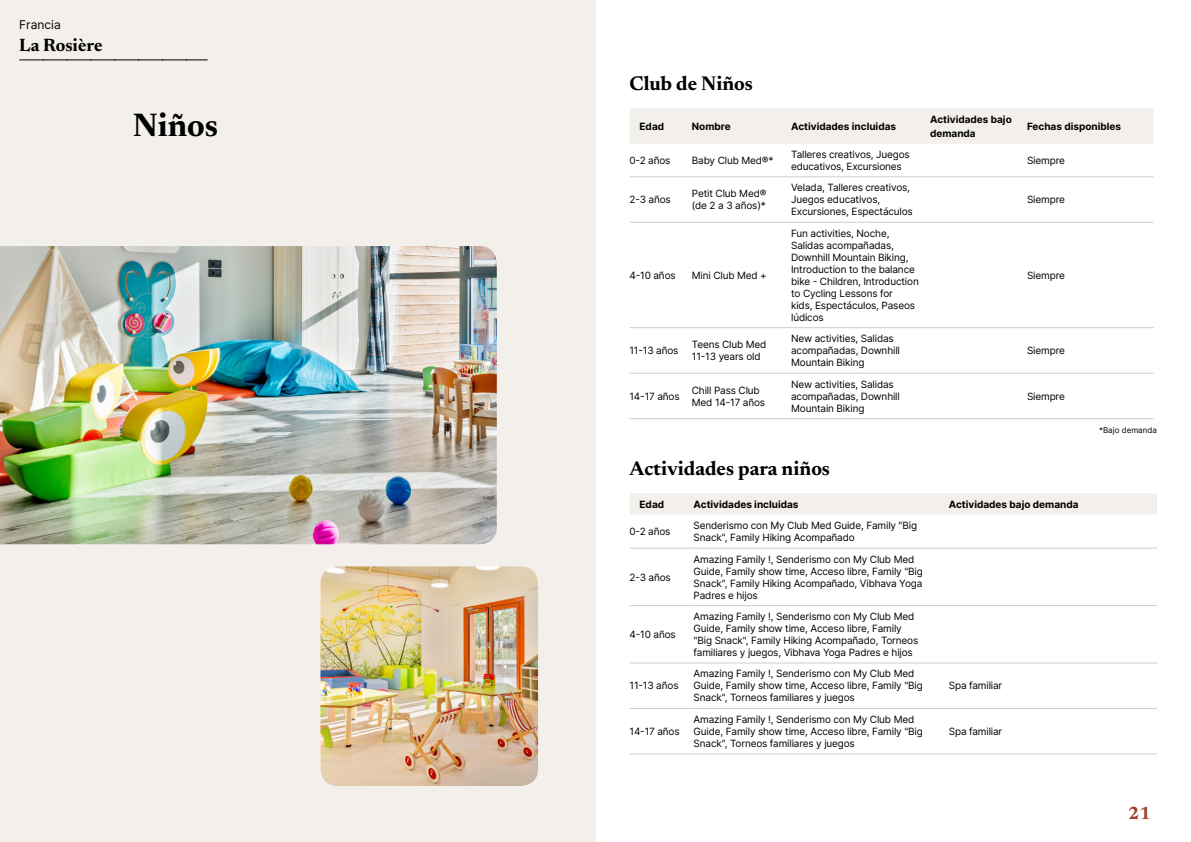
<style>
.page{position:relative;width:1191px;height:842px;background:#fff}
.page>*{position:absolute;margin:0;border:0;box-sizing:border-box;transform-origin:0 0}
.t1{font:700 33px "Newsreader 24 pt";color:#000}
.t2{font:700 20px "Newsreader 24 pt";color:#000}
.t3{font:700 18px "Newsreader 24 pt";color:#000}
.t4{font:700 18px "Newsreader 24 pt";color:#9d432c}
.t5{font:12px "Inter";color:#000}
.t6{font:10px/12px "Inter";letter-spacing:-.015em;color:#000}
.t7{font:700 10px/14px "Inter";color:#000}
.t8{font:8px "Inter";color:#000}
</style>
<div class="page">
<div style="left:0;top:0;width:595px;height:842px;background:#f3f0ec"></div>
<img style="left:0;top:246px;width:497px;height:298px">
<img style="left:320px;top:566px;width:218px;height:220px">
<svg style="left:20px;top:60px;width:187px;height:1px"></svg>
<div style="left:630px;top:108px;width:523px;height:36px;background:#f3f0ec"></div>
<hr style="left:629px;top:176px;width:63px;height:1px;background:#d7cdc1">
<hr style="left:692px;top:176px;width:99px;height:1px;background:#d7cdc1">
<hr style="left:791px;top:176px;width:139px;height:1px;background:#d7cdc1">
<hr style="left:930px;top:176px;width:97px;height:1px;background:#d7cdc1">
<hr style="left:1027px;top:176px;width:126px;height:1px;background:#d7cdc1">
<hr style="left:629px;top:222px;width:63px;height:1px;background:#d7cdc1">
<hr style="left:692px;top:222px;width:99px;height:1px;background:#d7cdc1">
<hr style="left:791px;top:222px;width:139px;height:1px;background:#d7cdc1">
<hr style="left:930px;top:222px;width:97px;height:1px;background:#d7cdc1">
<hr style="left:1027px;top:222px;width:126px;height:1px;background:#d7cdc1">
<hr style="left:629px;top:327px;width:63px;height:1px;background:#d7cdc1">
<hr style="left:692px;top:327px;width:99px;height:1px;background:#d7cdc1">
<hr style="left:791px;top:327px;width:139px;height:1px;background:#d7cdc1">
<hr style="left:930px;top:327px;width:97px;height:1px;background:#d7cdc1">
<hr style="left:1027px;top:327px;width:126px;height:1px;background:#d7cdc1">
<hr style="left:629px;top:373px;width:63px;height:1px;background:#d7cdc1">
<hr style="left:692px;top:373px;width:99px;height:1px;background:#d7cdc1">
<hr style="left:791px;top:373px;width:139px;height:1px;background:#d7cdc1">
<hr style="left:930px;top:373px;width:97px;height:1px;background:#d7cdc1">
<hr style="left:1027px;top:373px;width:126px;height:1px;background:#d7cdc1">
<hr style="left:629px;top:418px;width:63px;height:1px;background:#d7cdc1">
<hr style="left:692px;top:418px;width:99px;height:1px;background:#d7cdc1">
<hr style="left:791px;top:418px;width:139px;height:1px;background:#d7cdc1">
<hr style="left:930px;top:418px;width:97px;height:1px;background:#d7cdc1">
<hr style="left:1027px;top:418px;width:126px;height:1px;background:#d7cdc1">
<div style="left:630px;top:493px;width:527px;height:22px;background:#f3f0ec"></div>
<hr style="left:629px;top:548px;width:64px;height:1px;background:#d7cdc1">
<hr style="left:693px;top:548px;width:255px;height:1px;background:#d7cdc1">
<hr style="left:948px;top:548px;width:209px;height:1px;background:#d7cdc1">
<hr style="left:629px;top:605px;width:64px;height:1px;background:#d7cdc1">
<hr style="left:693px;top:605px;width:255px;height:1px;background:#d7cdc1">
<hr style="left:948px;top:605px;width:209px;height:1px;background:#d7cdc1">
<hr style="left:629px;top:662px;width:64px;height:1px;background:#d7cdc1">
<hr style="left:693px;top:662px;width:255px;height:1px;background:#d7cdc1">
<hr style="left:948px;top:662px;width:209px;height:1px;background:#d7cdc1">
<hr style="left:629px;top:708px;width:64px;height:1px;background:#d7cdc1">
<hr style="left:693px;top:708px;width:255px;height:1px;background:#d7cdc1">
<hr style="left:948px;top:708px;width:209px;height:1px;background:#d7cdc1">
<hr style="left:629px;top:753px;width:64px;height:1px;background:#d7cdc1">
<hr style="left:693px;top:753px;width:255px;height:1px;background:#d7cdc1">
<hr style="left:948px;top:753px;width:209px;height:1px;background:#d7cdc1">
<p class="t5" style="left:19px;top:15px;width:43px">Francia</p>
<h3 class="t3" style="left:19px;top:32px;width:85px">La Rosière</h3>
<h1 class="t1" style="left:133px;top:101px;width:87px">Niños</h1>
<h2 class="t2" style="left:629px;top:69px;width:125px">Club de Niños</h2>
<p class="t7" style="left:639px;top:119px;width:26px">Edad</p>
<p class="t7" style="left:692px;top:119px;width:40px">Nombre</p>
<p class="t7" style="left:791px;top:119px;width:106px">Actividades incluidas</p>
<p class="t7" style="left:930px;top:112px;width:83px">Actividades bajo demanda</p>
<p class="t7" style="left:1027px;top:119px;width:96px">Fechas disponibles</p>
<p class="t6" style="left:629px;top:154px;width:43px">0-2 años</p>
<p class="t6" style="left:692px;top:154px;width:83px">Baby Club Med®*</p>
<p class="t6" style="left:791px;top:148px;width:120px">Talleres creativos, Juegos educativos, Excursiones</p>
<p class="t6" style="left:1027px;top:154px;width:39px">Siempre</p>
<p class="t6" style="left:629px;top:193px;width:43px">2-3 años</p>
<p class="t6" style="left:692px;top:187px;width:76px">Petit Club Med® (de 2 a 3 años)*</p>
<p class="t6" style="left:791px;top:181px;width:123px">Velada, Talleres creativos,<br>Juegos educativos,<br>Excursiones, Espectáculos</p>
<p class="t6" style="left:1027px;top:193px;width:39px">Siempre</p>
<p class="t6" style="left:629px;top:269px;width:48px">4-10 años</p>
<p class="t6" style="left:692px;top:269px;width:76px">Mini Club Med +</p>
<p class="t6" style="left:791px;top:227px;width:129px">Fun activities, Noche,<br>Salidas acompañadas,<br>Downhill Mountain Biking,<br>Introduction to the balance bike - Children, Introduction to Cycling Lessons for<br>kids, Espectáculos, Paseos lúdicos</p>
<p class="t6" style="left:629px;top:344px;width:51px">11-13 años</p>
<p class="t6" style="left:692px;top:338px;width:76px">Teens Club Med<br>11-13 years old</p>
<p class="t6" style="left:791px;top:332px;width:110px">New activities, Salidas acompañadas, Downhill<br>Mountain Biking</p>
<p class="t6" style="left:629px;top:390px;width:52px">14-17 años</p>
<p class="t6" style="left:692px;top:384px;width:75px">Chill Pass Club<br>Med 14-17 años</p>
<p class="t6" style="left:791px;top:378px;width:110px">New activities, Salidas acompañadas, Downhill<br>Mountain Biking</p>
<p class="t6" style="left:1027px;top:269px;width:39px">Siempre</p>
<p class="t6" style="left:1027px;top:344px;width:39px">Siempre</p>
<p class="t6" style="left:1027px;top:390px;width:39px">Siempre</p>
<h2 class="t2" style="left:629px;top:454px;width:202px">Actividades para niños</h2>
<p class="t7" style="left:639px;top:497px;width:26px">Edad</p>
<p class="t7" style="left:693px;top:497px;width:106px">Actividades incluidas</p>
<p class="t7" style="left:948px;top:497px;width:131px">Actividades bajo demanda</p>
<p class="t6" style="left:629px;top:525px;width:43px">0-2 años</p>
<p class="t6" style="left:693px;top:519px;width:225px">Senderismo con My Club Med Guide, Family "Big<br>Snack", Family Hiking Acompañado</p>
<p class="t6" style="left:629px;top:571px;width:43px">2-3 años</p>
<p class="t6" style="left:693px;top:553px;width:231px">Amazing Family !, Senderismo con My Club Med Guide, Family show time, Acceso libre, Family "Big Snack", Family Hiking Acompañado, Vibhava Yoga Padres e hijos</p>
<p class="t6" style="left:629px;top:628px;width:48px">4-10 años</p>
<p class="t6" style="left:629px;top:679px;width:51px">11-13 años</p>
<p class="t6" style="left:629px;top:725px;width:52px">14-17 años</p>
<p class="t6" style="left:693px;top:610px;width:226px">Amazing Family !, Senderismo con My Club Med Guide, Family show time, Acceso libre, Family "Big Snack", Family Hiking Acompañado, Torneos familiares y juegos, Vibhava Yoga Padres e hijos</p>
<p class="t6" style="left:693px;top:667px;width:231px">Amazing Family !, Senderismo con My Club Med<br>Guide, Family show time, Acceso libre, Family "Big<br>Snack", Torneos familiares y juegos</p>
<p class="t6" style="left:948px;top:679px;width:55px">Spa familiar</p>
<p class="t6" style="left:693px;top:713px;width:231px">Amazing Family !, Senderismo con My Club Med<br>Guide, Family show time, Acceso libre, Family "Big<br>Snack", Torneos familiares y juegos</p>
<p class="t6" style="left:948px;top:725px;width:55px">Spa familiar</p>
<p class="t8" style="left:1099px;top:424px;width:59px">*Bajo demanda</p>
<h3 class="t4" style="left:1128px;top:800px;width:24px">21</h3>
</div>
